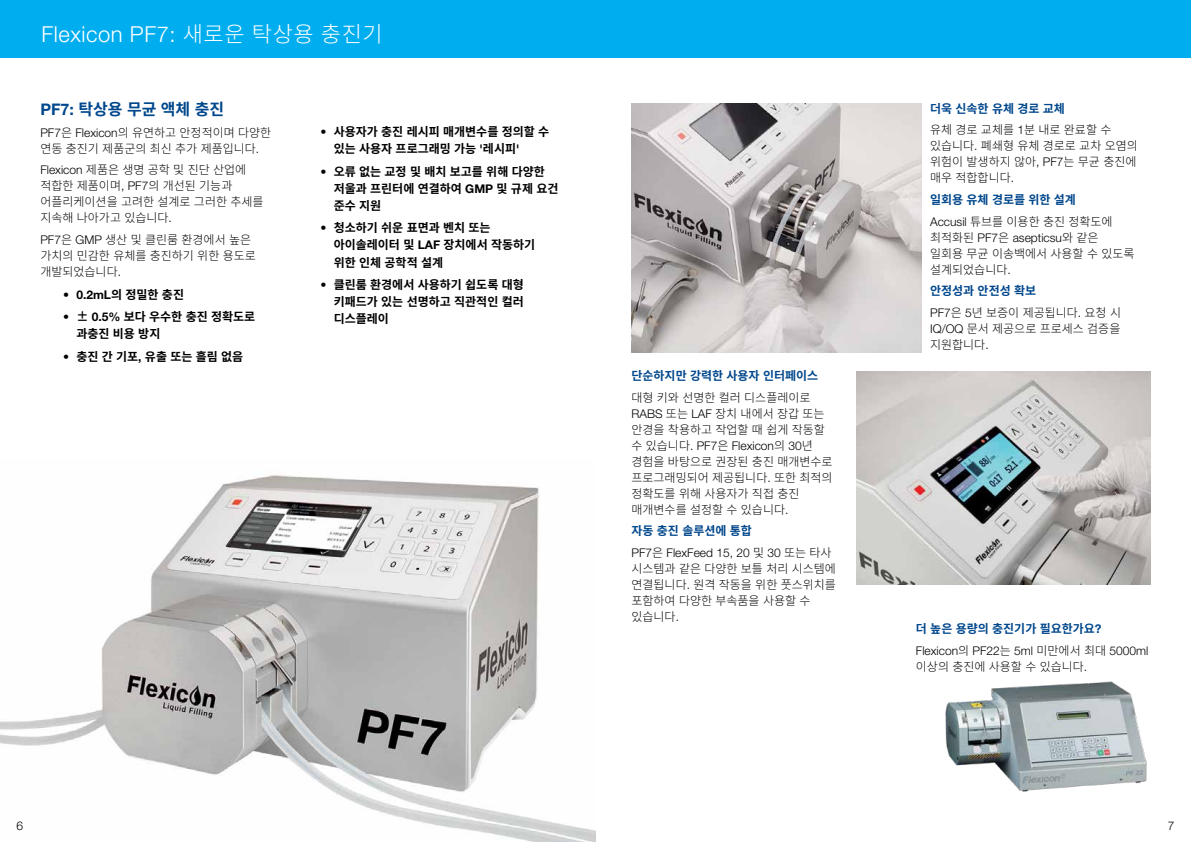
<style>
.page{position:relative;width:1191px;height:842px;background:#fff}
.page>*{position:absolute;margin:0;border:0;box-sizing:border-box;transform-origin:0 0}
.t1{font:300 22px "Helvetica Neue LT Std";letter-spacing:.025em;color:#fff}
.t2{font:700 16px "Noto Sans CJ Kkr";color:#00478c}
.t3{font:300 12px/16px "Noto Sans CJ Kkr";color:#000}
.t4{font:700 12px/17px "Noto Sans CJ Kkr";color:#000}
.t5{font:300 12px "Helvetica Neue LT Std";color:#000}
.t6{font:700 12px/21.7px "Noto Sans CJ Kkr";color:#00478c}
.t7{font:700 12px "Helvetica Neue LT Std";color:#000}
.s1{font-family:"Noto Sans CJ Kkr"}
.s2{font-family:"Helvetica Neue LT Std"}
.s3{font-weight:700;color:#00478c}
.s4{font-family:"Helvetica Neue LT Std";font-weight:300;color:#000}
.s5{font-weight:300;color:#000}
</style>
<div class="page">
<div style="left:0;top:0;width:1191px;height:58px;background:#00aeef"></div>
<img style="left:945px;top:681px;width:202px;height:111px">
<img style="left:0;top:475px;width:595px;height:367px">
<img style="left:631px;top:103px;width:290px;height:250px">
<img style="left:856px;top:371px;width:294px;height:214px">
<h1 class="t1" style="left:41px;top:21px;width:343px">Flexicon PF7: <span class="s1">새로운 탁상용 충진기</span></h1>
<h2 class="t2" style="left:40px;top:100px;width:185px"><span class="s2">PF7:</span> 탁상용 무균 액체 충진</h2>
<p class="t3" style="left:40px;top:124px;width:232px"><span class="s2">PF7</span>은 <span class="s2">Flexicon</span>의 유연하고 안정적이며 다양한 연동 충진기 제품군의 최신 추가 제품입니다<span class="s2">.</span></p>
<p class="t3" style="left:40px;top:162px;width:225px"><span class="s2">Flexicon</span> 제품은 생명 공학 및 진단 산업에 적합한 제품이며<span class="s2">, PF7</span>의 개선된 기능과 어플리케이션을 고려한 설계로 그러한 추세를 지속해 나아가고 있습니다<span class="s2">.</span></p>
<p class="t3" style="left:40px;top:232px;width:217px"><span class="s2">PF7</span>은 <span class="s2">GMP</span> 생산 및 클린룸 환경에서 높은 가치의 민감한 유체를 충진하기 위한 용도로 개발되었습니다<span class="s2">.</span></p>
<p class="t7" style="left:63px;top:287px;width:122px">• 0.2mL<span class="s1">의 정밀한 충진</span></p>
<p class="t4" style="left:76px;top:309px;width:180px;text-indent:-13px"><span class="s2">•</span> ± <span class="s2">0.5%</span> 보다 우수한 충진 정확도로 과충진 비용 방지</p>
<p class="t4" style="left:63px;top:348px;width:182px"><span class="s2">•</span> 충진 간 기포<span class="s2">,</span> 유출 또는 흘림 없음</p>
<p class="t4" style="left:334px;top:123px;width:217px;text-indent:-13px"><span class="s2">•</span> 사용자가 충진 레시피 매개변수를 정의할 수 있는 사용자 프로그래밍 가능 <span class="s2">'</span>레시피<span class="s2">'</span></p>
<p class="t4" style="left:334px;top:163px;width:226px;text-indent:-13px"><span class="s2">•</span> 오류 없는 교정 및 배치 보고를 위해 다양한 저울과 프린터에 연결하여 <span class="s2">GMP</span> 및 규제 요건 준수 지원</p>
<p class="t4" style="left:334px;top:220px;width:203px;text-indent:-13px"><span class="s2">•</span> 청소하기 쉬운 표면과 벤치 또는 아이솔레이터 및 <span class="s2">LAF</span> 장치에서 작동하기 위한 인체 공학적 설계</p>
<p class="t4" style="left:334px;top:276px;width:191px;text-align:justify;text-indent:-13px"><span class="s2">•</span> 클린룸 환경에서 사용하기 쉽도록 대형 키패드가 있는 선명하고 직관적인 컬러 디스플레이</p>
<p class="t6" style="left:631px;top:365px;width:188px">단순하지만 강력한 사용자 인터페이스</p>
<p class="t3" style="left:631px;top:389px;width:195px">대형 키와 선명한 컬러 디스플레이로<br><span class="s2">RABS</span> 또는 <span class="s2">LAF</span> 장치 내에서 장갑 또는 안경을 착용하고 작업할 때 쉽게 작동할</p>
<p class="t5" style="left:631px;top:438px;width:183px"><span class="s1">수 있습니다</span>. PF7<span class="s1">은</span> Flexicon<span class="s1">의</span> 30<span class="s1">년</span></p>
<p class="t3" style="left:631px;top:453px;width:203px">경험을 바탕으로 권장된 충진 매개변수로 프로그래밍되어 제공됩니다<span class="s2">.</span> 또한 최적의 정확도를 위해 사용자가 직접 충진 매개변수를 설정할 수 있습니다<span class="s2">.</span></p>
<p class="t6" style="left:631px;top:520px;width:122px">자동 충진 솔루션에 통합</p>
<p class="t5" style="left:631px;top:545px;width:202px">PF7<span class="s1">은</span> FlexFeed 15, 20 <span class="s1">및</span> 30 <span class="s1">또는 타사</span></p>
<p class="t3" style="left:631px;top:561px;width:206px">시스템과 같은 다양한 보틀 처리 시스템에 연결됩니다<span class="s2">.</span> 원격 작동을 위한 풋스위치를 포함하여 다양한 부속품을 사용할 수 있습니다<span class="s2">.</span></p>
<p class="t3" style="left:930px;top:98px;width:183px;line-height:21.7px"><span class="s3">더욱 신속한 유체 경로 교체<br></span>유체 경로 교체를 <span class="s2">1</span>분 내로 완료할 수</p>
<p class="t3" style="left:930px;top:138px;width:209px;text-align:justify">있습니다<span class="s2">.</span> 폐쇄형 유체 경로로 교차 오염의 위험이 발생하지 않아<span class="s2">, PF7</span>는 무균 충진에 매우 적합합니다<span class="s2">.</span></p>
<p class="t6" style="left:930px;top:189px;width:184px">일회용 유체 경로를 위한 설계<br><span class="s4">Accusil</span> <span class="s5">튜브를 이용한 충진 정확도에</span></p>
<p class="t5" style="left:930px;top:230px;width:170px"><span class="s1">최적화된</span> PF7<span class="s1">은</span> asepticsu<span class="s1">와 같은</span></p>
<p class="t3" style="left:930px;top:246px;width:206px">일회용 무균 이송백에서 사용할 수 있도록 설계되었습니다<span class="s2">.</span></p>
<p class="t3" style="left:930px;top:280px;width:192px;line-height:21.7px"><span class="s3">안정성과 안전성 확보<br></span><span class="s2">PF7</span>은 <span class="s2">5</span>년 보증이 제공됩니다<span class="s2">.</span> 요청 시</p>
<p class="t3" style="left:930px;top:321px;width:192px"><span class="s2">IQ/OQ</span> 문서 제공으로 프로세스 검증을 지원합니다<span class="s2">.</span></p>
<p class="t6" style="left:916px;top:618px;width:187px">더 높은 용량의 충진기가 필요한가요<span class="s2">?</span></p>
<p class="t5" style="left:916px;top:643px;width:234px">Flexicon<span class="s1">의</span> PF22<span class="s1">는</span> 5ml <span class="s1">미만에서 최대</span> 5000ml</p>
<p class="t3" style="left:916px;top:658px;width:173px">이상의 충진에 사용할 수 있습니다<span class="s2">.</span></p>
<p class="t5" style="left:16px;top:818px;width:8px">6</p>
<p class="t5" style="left:1167px;top:818px;width:8px">7</p>
</div>
